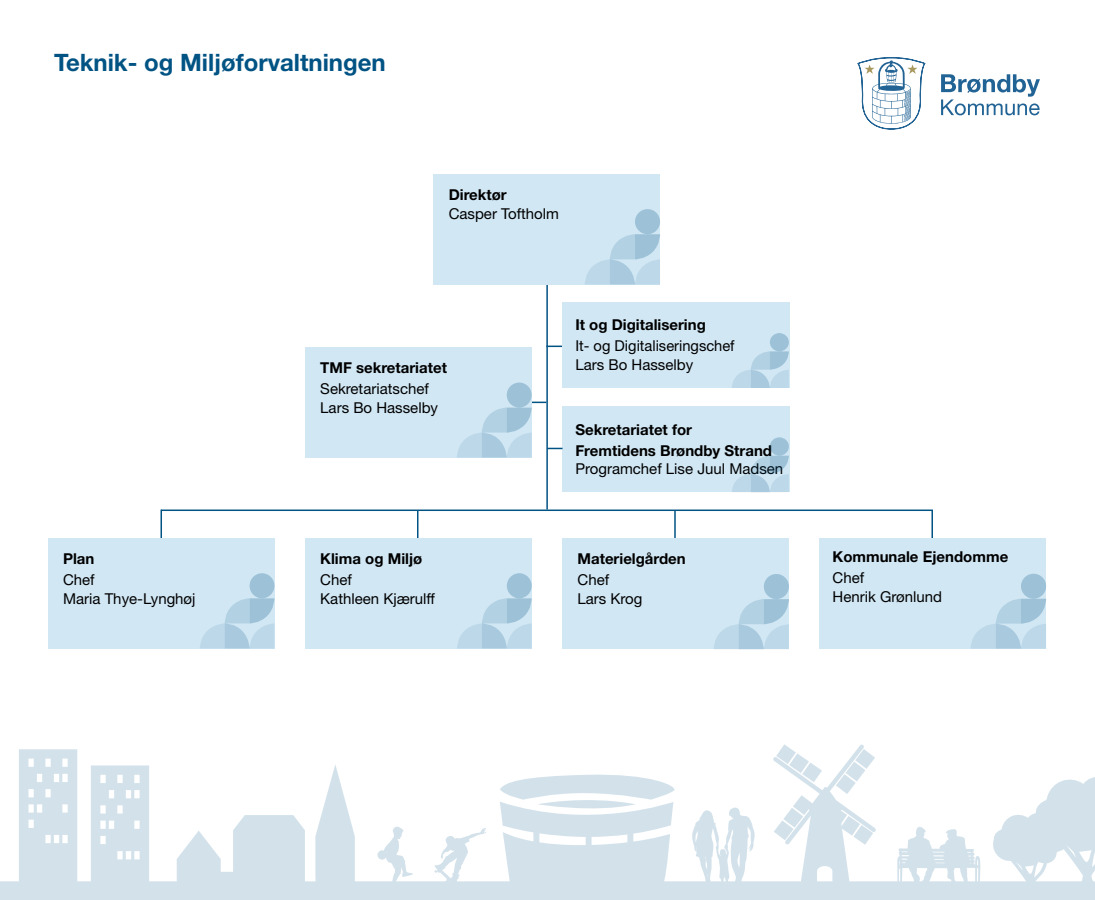
<style>
.page{position:relative;width:1095px;height:900px;background:#fff}
.page>*{position:absolute;margin:0;border:0;box-sizing:border-box;transform-origin:0 0}
.t1{font:700 24px "Helvetica Neue LT Std";color:#015384}
.t2{font:15px "Helvetica Neue LT Std";color:#000}
.t3{font:700 15px "Helvetica Neue LT Std";color:#000}
</style>
<div class="page">
<svg style="left:0;top:744px;width:1095px;height:156px"></svg>
<svg style="left:500px;top:773px;width:175px;height:41px"></svg>
<svg style="left:941px;top:74px;width:99px;height:41px"></svg>
<svg style="left:857px;top:57px;width:69px;height:73px"></svg>
<hr style="left:546px;top:279px;width:2px;height:231px;background:#015384">
<hr style="left:161px;top:510px;width:772px;height:1px;background:#015384">
<div style="left:305px;top:347px;width:227px;height:111px;background:#d1e7f4"></div>
<div style="left:507px;top:383px;width:25px;height:25px;background:#9dc2d8;border-radius:50%"></div>
<div style="left:434px;top:174px;width:226px;height:111px;background:#d1e7f4"></div>
<svg style="left:585px;top:234px;width:75px;height:51px"></svg>
<div style="left:635px;top:209px;width:25px;height:25px;background:#9dc2d8;border-radius:50%"></div>
<hr style="left:161px;top:510px;width:1px;height:77px;background:#015384">
<hr style="left:417px;top:510px;width:2px;height:79px;background:#015384">
<hr style="left:674px;top:510px;width:2px;height:70px;background:#015384">
<hr style="left:931px;top:510px;width:2px;height:74px;background:#015384">
<div style="left:48px;top:538px;width:226px;height:111px;background:#d1e7f4"></div>
<div style="left:305px;top:538px;width:227px;height:111px;background:#d1e7f4"></div>
<div style="left:563px;top:538px;width:226px;height:111px;background:#d1e7f4"></div>
<div style="left:820px;top:538px;width:226px;height:111px;background:#d1e7f4"></div>
<svg style="left:714px;top:599px;width:75px;height:50px"></svg>
<div style="left:764px;top:574px;width:25px;height:25px;background:#9dc2d8;border-radius:50%"></div>
<svg style="left:971px;top:598px;width:75px;height:51px"></svg>
<div style="left:1021px;top:574px;width:25px;height:25px;background:#9dc2d8;border-radius:50%"></div>
<svg style="left:200px;top:598px;width:75px;height:51px"></svg>
<div style="left:250px;top:573px;width:24px;height:25px;background:#9dc2d8;border-radius:50%"></div>
<svg style="left:457px;top:598px;width:75px;height:51px"></svg>
<div style="left:507px;top:573px;width:25px;height:25px;background:#9dc2d8;border-radius:50%"></div>
<svg style="left:546px;top:346px;width:17px;height:1px"></svg>
<div style="left:563px;top:302px;width:227px;height:86px;background:#d1e7f4"></div>
<svg style="left:732px;top:351px;width:57px;height:37px"></svg>
<div style="left:770px;top:333px;width:19px;height:18px;background:#9dc2d8;border-radius:50%"></div>
<div style="left:563px;top:406px;width:227px;height:86px;background:#d1e7f4"></div>
<svg style="left:732px;top:455px;width:57px;height:37px"></svg>
<svg style="left:770px;top:437px;width:19px;height:19px"></svg>
<svg style="left:457px;top:402px;width:106px;height:56px"></svg>
<p class="t1" style="left:54px;top:48px;width:333px">Teknik- og Miljøforvaltningen</p>
<p class="t3" style="left:63px;top:549px;width:33px">Plan</p>
<p class="t2" style="left:63px;top:570px;width:33px">Chef</p>
<p class="t2" style="left:63px;top:590px;width:134px">Maria Thye-Lynghøj</p>
<p class="t3" style="left:449px;top:185px;width:60px">Direktør</p>
<p class="t2" style="left:449px;top:205px;width:112px">Casper Toftholm</p>
<p class="t3" style="left:320px;top:358px;width:128px">TMF sekretariatet</p>
<p class="t2" style="left:320px;top:380px;width:110px">Sekretariatschef</p>
<p class="t2" style="left:320px;top:399px;width:119px">Lars Bo Hasselby</p>
<p class="t3" style="left:320px;top:549px;width:104px">Klima og Miljø</p>
<p class="t2" style="left:320px;top:570px;width:33px">Chef</p>
<p class="t2" style="left:320px;top:590px;width:116px">Kathleen Kjærulff</p>
<p class="t3" style="left:575px;top:315px;width:132px">It og Digitalisering</p>
<p class="t2" style="left:575px;top:337px;width:161px">It- og Digitaliseringschef</p>
<p class="t2" style="left:575px;top:356px;width:119px">Lars Bo Hasselby</p>
<p class="t3" style="left:575px;top:420px;width:118px">Sekretariatet for</p>
<p class="t3" style="left:575px;top:441px;width:198px">Fremtidens Brøndby Strand</p>
<p class="t2" style="left:575px;top:460px;width:209px">Programchef Lise Juul Madsen</p>
<p class="t3" style="left:578px;top:549px;width:110px">Materielgården</p>
<p class="t2" style="left:578px;top:571px;width:33px">Chef</p>
<p class="t2" style="left:578px;top:590px;width:67px">Lars Krog</p>
<p class="t3" style="left:833px;top:547px;width:177px">Kommunale Ejendomme</p>
<p class="t2" style="left:833px;top:568px;width:33px">Chef</p>
<p class="t2" style="left:833px;top:588px;width:111px">Henrik Grønlund</p>
</div>
